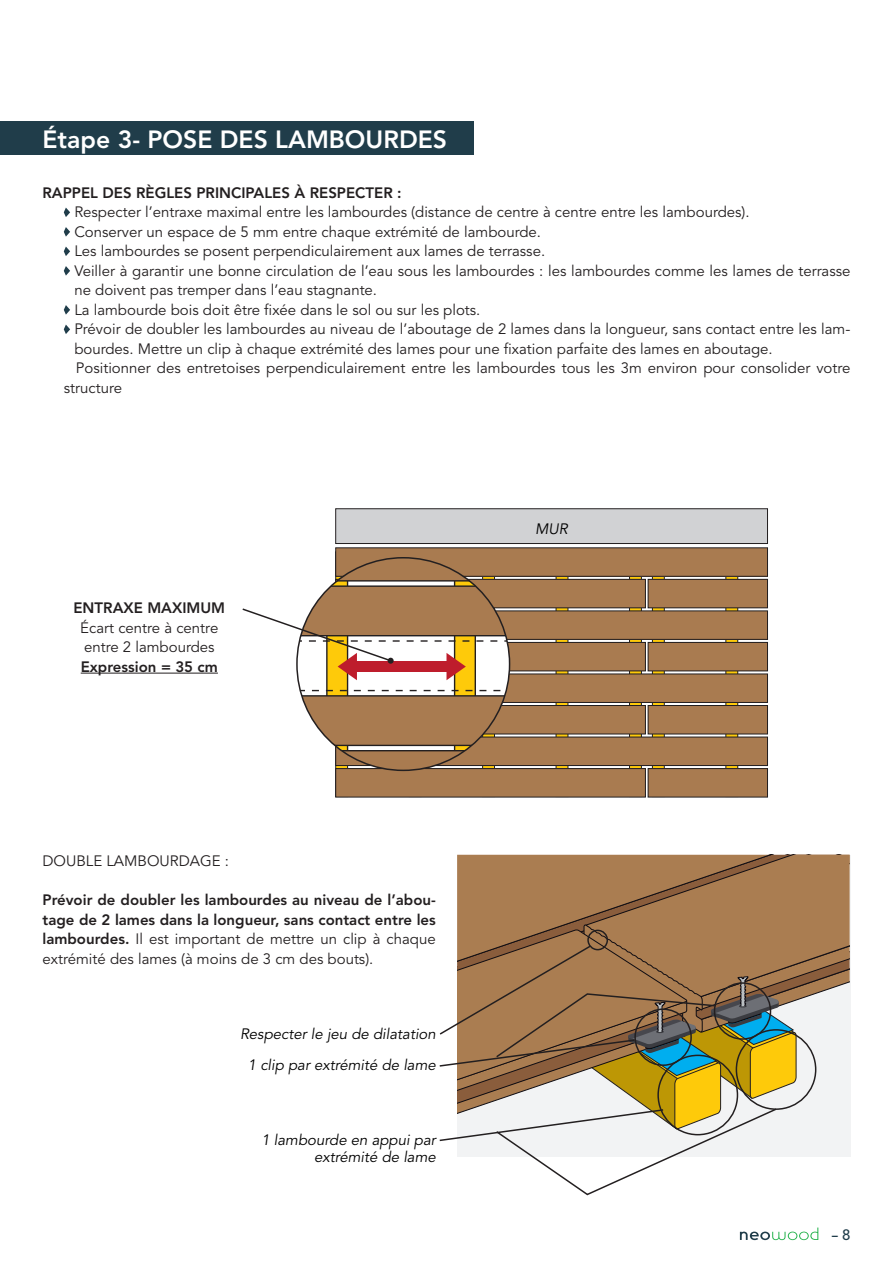
<style>
.page{position:relative;width:893px;height:1263px;background:#fff}
.page>*{position:absolute;margin:0;border:0;box-sizing:border-box;transform-origin:0 0}
.t1{font:30.75px "Avenir LT";color:#231f20}
.t2{font:800 24.75px "Avenir LT Std";color:#fff}
.t3{font:15px/19.5px "Avenir LT Std";color:#231f20}
.t4{font:800 15px/19.5px "Avenir LT Std";color:#231f20;text-align:justify}
.t5{font:italic 15px/17.1px "Avenir LT Std";color:#000;text-align:right}
.t6{font:500 15px "Avenir LT Std";color:#203d4a;scale:1.6 1}
.s1{font-weight:400}
</style>
<div class="page">
<div style="left:0;top:121px;width:473px;height:34px;background:#203d4a"></div>
<svg style="left:740px;top:1227px;width:78px;height:13px"></svg>
<hr style="left:81px;top:673px;width:137px;height:1px;background:#231f20">
<div style="left:336px;top:509px;width:431px;height:34px;background:#d1d2d4"></div>
<div style="left:335px;top:508px;width:433px;height:36px;border:1px solid #231f20"></div>
<svg style="left:558px;top:577px;width:8px;height:191px"></svg>
<svg style="left:631px;top:577px;width:9px;height:191px"></svg>
<svg style="left:654px;top:577px;width:9px;height:191px"></svg>
<svg style="left:727px;top:577px;width:9px;height:191px"></svg>
<div style="left:336px;top:548px;width:431px;height:28px;background:#a97b50"></div>
<div style="left:335px;top:547px;width:433px;height:30px;border:1px solid #231f20"></div>
<div style="left:336px;top:611px;width:431px;height:28px;background:#a97b50"></div>
<div style="left:335px;top:610px;width:433px;height:30px;border:1px solid #231f20"></div>
<div style="left:336px;top:579px;width:309px;height:29px;background:#a97b50"></div>
<div style="left:335px;top:579px;width:311px;height:29px;border:1px solid #231f20"></div>
<div style="left:648px;top:579px;width:119px;height:29px;background:#a97b50"></div>
<div style="left:648px;top:579px;width:120px;height:29px;border:1px solid #231f20"></div>
<div style="left:336px;top:642px;width:309px;height:29px;background:#a97b50"></div>
<div style="left:335px;top:642px;width:311px;height:29px;border:1px solid #231f20"></div>
<div style="left:648px;top:642px;width:119px;height:29px;background:#a97b50"></div>
<div style="left:648px;top:642px;width:120px;height:29px;border:1px solid #231f20"></div>
<div style="left:336px;top:705px;width:309px;height:29px;background:#a97b50"></div>
<div style="left:335px;top:705px;width:311px;height:29px;border:1px solid #231f20"></div>
<div style="left:648px;top:705px;width:119px;height:29px;background:#a97b50"></div>
<div style="left:648px;top:705px;width:120px;height:29px;border:1px solid #231f20"></div>
<div style="left:336px;top:674px;width:431px;height:28px;background:#a97b50"></div>
<div style="left:335px;top:673px;width:433px;height:30px;border:1px solid #231f20"></div>
<div style="left:336px;top:737px;width:431px;height:28px;background:#a97b50"></div>
<div style="left:335px;top:737px;width:433px;height:29px;border:1px solid #231f20"></div>
<div style="left:336px;top:768px;width:309px;height:29px;background:#a97b50"></div>
<div style="left:335px;top:768px;width:311px;height:29px;border:1px solid #231f20"></div>
<div style="left:648px;top:768px;width:119px;height:29px;background:#a97b50"></div>
<div style="left:648px;top:768px;width:120px;height:29px;border:1px solid #231f20"></div>
<svg style="left:242px;top:558px;width:268px;height:212px"></svg>
<svg style="left:439px;top:855px;width:411px;height:341px"></svg>
<svg style="left:64px;top:208px;width:6px;height:9px"></svg>
<svg style="left:64px;top:227px;width:6px;height:10px"></svg>
<svg style="left:64px;top:247px;width:6px;height:9px"></svg>
<svg style="left:64px;top:266px;width:6px;height:10px"></svg>
<svg style="left:64px;top:305px;width:6px;height:10px"></svg>
<svg style="left:64px;top:325px;width:6px;height:9px"></svg>
<h2 class="t2" style="left:43px;top:125px;width:406px">Étape 3- POSE DES LAMBOURDES</h2>
<p class="t4" style="left:43px;top:183px;width:361px">RAPPEL DES RÈGLES PRINCIPALES À RESPECTER :</p>
<p class="t3" style="left:74px;top:203px;width:677px">Respecter l’entraxe maximal entre les lambourdes (distance de centre à centre entre les lambourdes).</p>
<p class="t3" style="left:74px;top:222px;width:468px">Conserver un espace de 5 mm entre chaque extrémité de lambourde.</p>
<p class="t3" style="left:74px;top:242px;width:472px">Les lambourdes se posent perpendiculairement aux lames de terrasse.</p>
<p class="t3" style="left:74px;top:261px;width:778px">Veiller à garantir une bonne circulation de l’eau sous les lambourdes : les lambourdes comme les lames de terrasse</p>
<p class="t3" style="left:74px;top:281px;width:304px">ne doivent pas tremper dans l’eau stagnante.</p>
<p class="t3" style="left:74px;top:300px;width:408px">La lambourde bois doit être fixée dans le sol ou sur les plots.</p>
<p class="t3" style="left:74px;top:320px;width:778px">Prévoir de doubler les lambourdes au niveau de l’aboutage de 2 lames dans la longueur, sans contact entre les lam-</p>
<p class="t3" style="left:74px;top:339px;width:700px">bourdes. Mettre un clip à chaque extrémité des lames pour une fixation parfaite des lames en aboutage.</p>
<p class="t3" style="left:76px;top:359px;width:776px">Positionner des entretoises perpendiculairement entre les lambourdes tous les 3m environ pour consolider votre</p>
<p class="t3" style="left:64px;top:378px;width:60px">structure</p>
<h1 class="t1" style="left:541px;top:310px;width:57px">Mur</h1>
<p class="t4" style="left:73px;top:598px;width:153px">ENTRAXE MAXIMUM</p>
<p class="t3" style="left:80px;top:618px;width:140px">Écart centre à centre entre 2 lambourdes</p>
<p class="t4" style="left:81px;top:657px;width:139px">Expression = 35 cm</p>
<p class="t3" style="left:43px;top:851px;width:188px">DOUBLE LAMBOURDAGE :</p>
<p class="t4" style="left:43px;top:890px;width:395px">Prévoir de doubler les lambourdes au niveau de l’abou&shy;tage de 2 lames dans la longueur, sans contact entre les lambourdes. <span class="s1">Il est important de mettre un clip à chaque extrémité des lames (à moins de 3 cm des bouts).</span></p>
<p class="t5" style="left:240px;top:1025px;width:197px">Respecter le jeu de dilatation</p>
<p class="t5" style="left:248px;top:1056px;width:190px">1 clip par extrémité de lame</p>
<p class="t5" style="left:261px;top:1131px;width:176px">1 lambourde en appui par extrémité de lame</p>
<p class="t5" style="left:535px;top:520px;width:34px">MUR</p>
<p class="t6" style="left:831px;top:1226px;width:14px">- 8</p>
</div>
